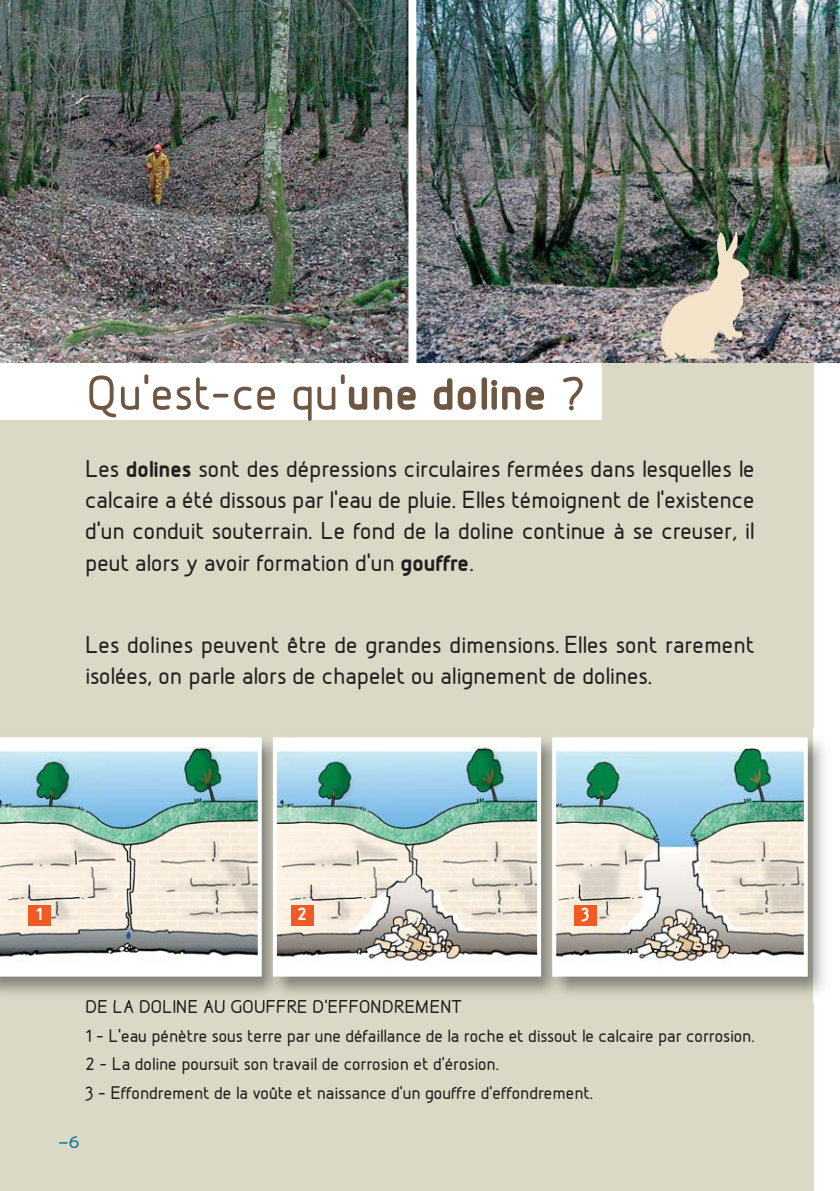
<style>
.page{position:relative;width:840px;height:1191px;background:#fff}
.page>*{position:absolute;margin:0;border:0;box-sizing:border-box;transform-origin:0 0}
.t1{font:500 52px "Designio";color:#6d5742}
.t2{font:500 26px/31.2px "Designio";letter-spacing:-.01em;color:#231f20;text-align:justify}
.t3{font:500 20px "Designio";letter-spacing:-.01em;color:#231f20}
.t4{font:700 20px "Designio";color:#fff}
.t5{font:500 19.4px/28.6px "Designio";letter-spacing:-.01em;color:#231f20}
.t6{font:18px "B Pmono";color:#006f91}
.s1{font-weight:700}
</style>
<div class="page">
<div style="left:0;top:363px;width:839px;height:828px;background:#dad9c6"></div>
<img style="left:0;top:0;width:408px;height:363px">
<div style="left:813px;top:0;width:26px;height:1191px;background:#fff"></div>
<img style="left:0;top:737px;width:825px;height:265px">
<img style="left:86px;top:1000px;width:155px;height:2px">
<img style="left:0;top:737px;width:261px;height:239px">
<div style="left:277px;top:741px;width:259px;height:231px;background:#fff"></div>
<img style="left:278px;top:747px;width:257px;height:215px">
<div style="left:273px;top:737px;width:267px;height:239px;border:4px solid #fff"></div>
<div style="left:556px;top:741px;width:247px;height:231px;background:#fff"></div>
<img style="left:557px;top:747px;width:245px;height:215px">
<div style="left:552px;top:737px;width:255px;height:239px;border:4px solid #fff"></div>
<img style="left:416px;top:0;width:423px;height:363px">
<div style="left:0;top:363px;width:601px;height:57px;background:#fff"></div>
<div style="left:28px;top:905px;width:22px;height:20px;background:#f15a22"></div>
<div style="left:291px;top:905px;width:22px;height:20px;background:#f15a22"></div>
<div style="left:574px;top:905px;width:22px;height:20px;background:#f15a22"></div>
<img style="left:660px;top:231px;width:89px;height:130px">
<h1 class="t1" style="left:87px;top:377px;width:500px">Qu’est-ce qu’<span class="s1">une doline</span> ?</h1>
<p class="t2" style="left:85px;top:456px;width:670px">Les <span class="s1">dolines</span> sont des dépressions circulaires fermées dans lesquelles le calcaire a été dissous par l’eau de pluie. Elles témoignent de l’existence d’un conduit souterrain. Le fond de la doline continue à se creuser, il peut alors y avoir formation d’un <span class="s1">gouffre</span>.</p>
<p class="t2" style="left:85px;top:631px;width:670px">Les dolines peuvent être de grandes dimensions. Elles sont rarement isolées, on parle alors de chapelet ou alignement de dolines.</p>
<p class="t4" style="left:36px;top:908px;width:9px">1</p>
<p class="t4" style="left:297px;top:908px;width:12px">2</p>
<p class="t4" style="left:580px;top:908px;width:10px">3</p>
<p class="t3" style="left:85px;top:1000px;width:377px">DE LA DOLINE AU GOUFFRE D’EFFONDREMENT</p>
<p class="t5" style="left:85px;top:1023px;width:670px">1 - L’eau pénètre sous terre par une défaillance de la roche et dissout le calcaire par corrosion.<br>2 - La doline poursuit son travail de corrosion et d’érosion.<br>3 - Effondrement de la voûte et naissance d’un gouffre d’effondrement.</p>
<p class="t6" style="left:58px;top:1131px;width:23px">-6</p>
</div>
